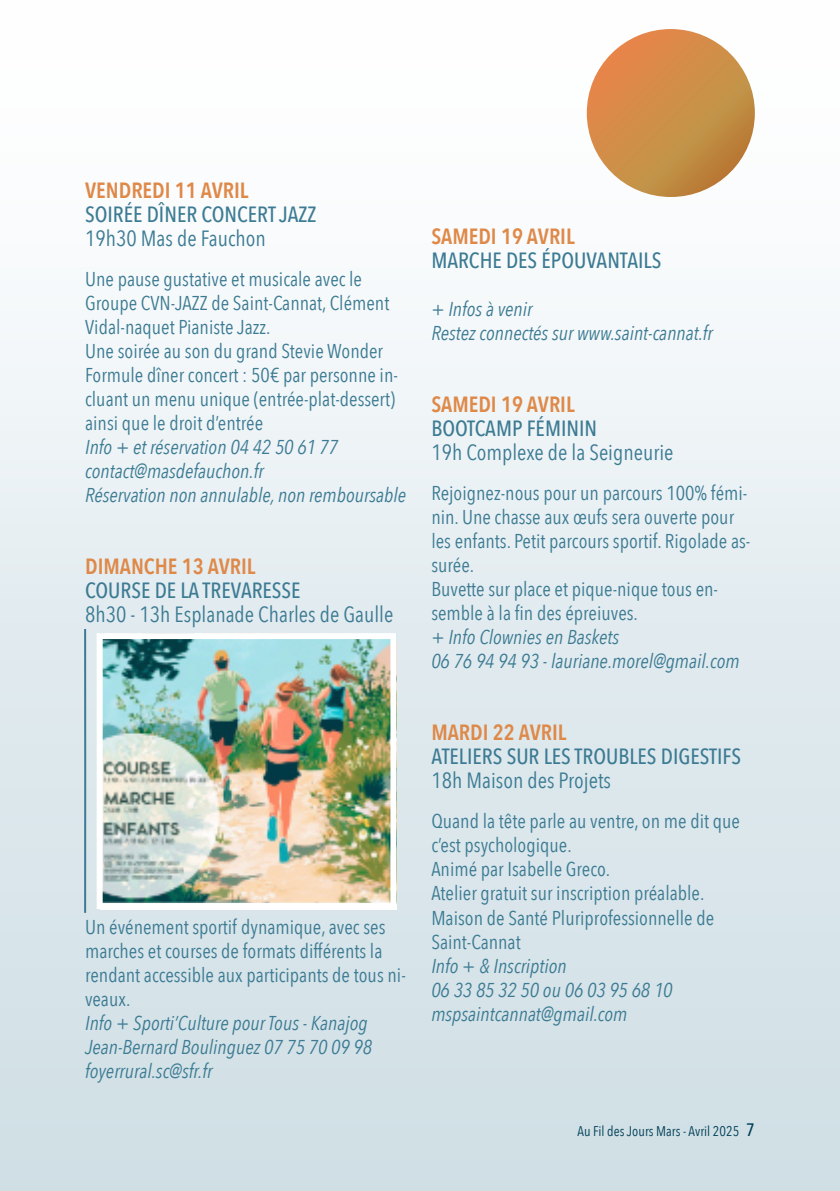
<style>
.page{position:relative;width:840px;height:1191px;background:#fff}
.page>*{position:absolute;margin:0;border:0;box-sizing:border-box;transform-origin:0 0}
.t1{font:500 22px "Avenir Next Condensed";color:#3c7b93}
.t2{font:22px "Avenir Next Condensed";color:#3c7b93}
.t3{font:600 22px "Avenir Next Condensed";color:#df8949}
.t4{font:20px/24px "Avenir Next Condensed";color:#3c7b93}
.t5{font:italic 20px/24px "Avenir Next Condensed";color:#3c7b93}
.t6{font:14px "Avenir Next Condensed";color:#003f58}
.s1{font-weight:500;font-size:18px}
</style>
<div class="page">
<div style="left:0;top:0;width:839px;height:1191px;background:linear-gradient(to bottom,#fff,#ccdde3)"></div>
<svg style="left:586px;top:29px;width:168px;height:168px;background:#cd8c47"></svg>
<svg style="left:83px;top:628px;width:4px;height:286px"></svg>
<img style="left:97px;top:633px;width:299px;height:276px">
<p class="t3" style="left:85px;top:176px;width:165px">VENDREDI 11 AVRIL</p>
<p class="t1" style="left:85px;top:200px;width:233px">SOIRÉE DÎNER CONCERT JAZZ</p>
<p class="t2" style="left:85px;top:224px;width:182px">19h30 Mas de Fauchon</p>
<p class="t4" style="left:85px;top:267px;width:314px">Une pause gustative et musicale avec le Groupe CVN-JAZZ de Saint-Cannat, Clément Vidal-naquet Pianiste Jazz.<br>Une soirée au son du grand Stevie Wonder Formule dîner concert : 50€ par personne in&shy;cluant un menu unique (entrée-plat-dessert) ainsi que le droit d’entrée</p>
<p class="t5" style="left:85px;top:435px;width:322px">Info + et réservation 04 42 50 61 77 contact@masdefauchon.fr<br>Réservation non annulable, non remboursable</p>
<p class="t3" style="left:85px;top:552px;width:172px">DIMANCHE 13 AVRIL</p>
<p class="t1" style="left:85px;top:576px;width:217px">COURSE DE LA TREVARESSE</p>
<p class="t2" style="left:85px;top:600px;width:309px">8h30 - 13h Esplanade Charles de Gaulle</p>
<p class="t4" style="left:85px;top:915px;width:322px">Un événement sportif dynamique, avec ses marches et courses de formats différents la rendant accessible aux participants de tous ni&shy;veaux.</p>
<p class="t5" style="left:85px;top:1011px;width:288px">Info + Sporti’Culture pour Tous - Kanajog<br>Jean-Bernard Boulinguez 07 75 70 09 98 foyerrural.sc@sfr.fr</p>
<p class="t3" style="left:431px;top:222px;width:145px">SAMEDI 19 AVRIL</p>
<p class="t1" style="left:431px;top:246px;width:231px">MARCHE DES ÉPOUVANTAILS</p>
<p class="t5" style="left:431px;top:298px;width:283px">+ Infos à venir<br>Restez connectés sur www.saint-cannat.fr</p>
<p class="t3" style="left:431px;top:390px;width:145px">SAMEDI 19 AVRIL</p>
<p class="t1" style="left:431px;top:414px;width:167px">BOOTCAMP FÉMININ</p>
<p class="t2" style="left:431px;top:438px;width:244px">19h Complexe de la Seigneurie</p>
<p class="t4" style="left:431px;top:482px;width:320px">Rejoignez-nous pour un parcours 100% fémi&shy;nin. Une chasse aux œufs sera ouverte pour les enfants. Petit parcours sportif. Rigolade as&shy;surée.<br>Buvette sur place et pique-nique tous en&shy;semble à la fin des épreiuves.</p>
<p class="t5" style="left:431px;top:626px;width:309px">+ Info Clownies en Baskets<br>06 76 94 94 93 - lauriane.morel@gmail.com</p>
<p class="t3" style="left:431px;top:718px;width:137px">MARDI 22 AVRIL</p>
<p class="t1" style="left:431px;top:742px;width:311px">ATELIERS SUR LES TROUBLES DIGESTIFS</p>
<p class="t2" style="left:431px;top:766px;width:181px">18h Maison des Projets</p>
<p class="t4" style="left:431px;top:810px;width:310px">Quand la tête parle au ventre, on me dit que c’est psychologique.<br>Animé par Isabelle Greco.<br>Atelier gratuit sur inscription préalable.<br>Maison de Santé Pluriprofessionnelle de<br>Saint-Cannat</p>
<p class="t5" style="left:431px;top:954px;width:243px">Info + &amp; Inscription<br>06 33 85 32 50 ou 06 03 95 68 10 mspsaintcannat@gmail.com</p>
<p class="t6" style="left:577px;top:1122px;width:179px">Au Fil des Jours Mars - Avril 2025 <span class="s1">7</span></p>
</div>
